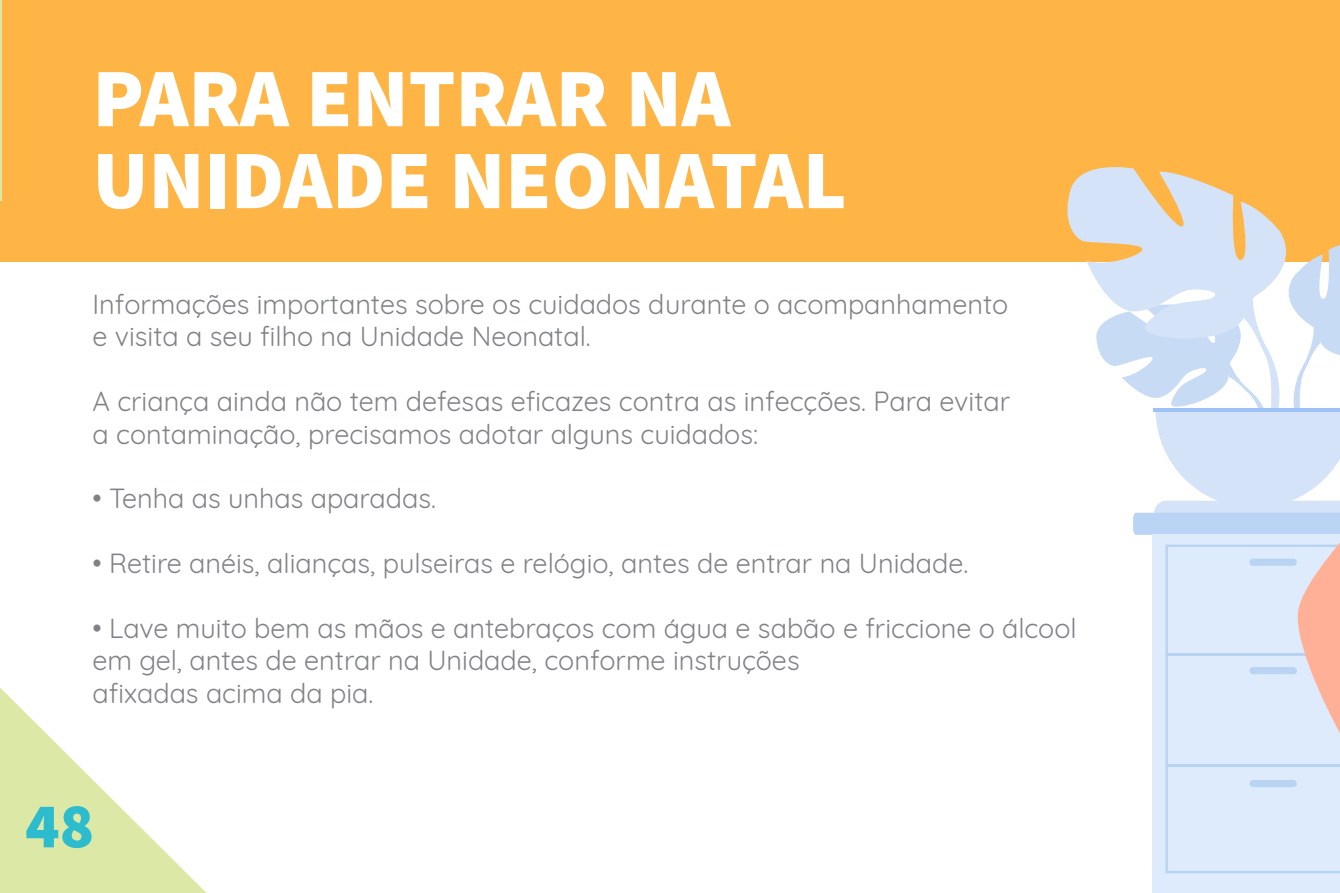
<style>
.page{position:relative;width:1340px;height:893px;background:#fff}
.page>*{position:absolute;margin:0;border:0;box-sizing:border-box;transform-origin:0 0}
.t1{font:900 83.25px/81.9px "Source Sans Pro";color:#fff}
.t2{font:63.9px "Source Sans Variable";color:#2cbcce}
.t3{font:27px/32.4px "Quicksand";color:#808285}
</style>
<div class="page">
<div style="left:0;top:0;width:1339px;height:261px;background:#ffb545"></div>
<hr style="left:0;top:0;width:1px;height:201px;background:#dce8a6">
<svg style="left:0;top:687px;width:206px;height:206px"></svg>
<svg style="left:1061px;top:167px;width:278px;height:720px"></svg>
<h1 class="t1" style="left:92px;top:61px;width:756px">PARA ENTRAR NA<br>UNIDADE NEONATAL</h1>
<p class="t3" style="left:92px;top:285px;width:917px">Informações importantes sobre os cuidados durante o acompanhamento e visita a seu filho na Unidade Neonatal.</p>
<p class="t3" style="left:92px;top:383px;width:919px">A criança ainda não tem defesas eficazes contra as infecções. Para evitar a contaminação, precisamos adotar alguns cuidados:</p>
<p class="t3" style="left:92px;top:480px;width:345px">• Tenha as unhas aparadas.</p>
<p class="t3" style="left:92px;top:545px;width:877px">• Retire anéis, alianças, pulseiras e relógio, antes de entrar na Unidade.</p>
<p class="t3" style="left:92px;top:609px;width:985px">• Lave muito bem as mãos e antebraços com água e sabão e friccione o álcool em gel, antes de entrar na Unidade, conforme instruções<br>afixadas acima da pia.</p>
<h2 class="t2" style="left:25px;top:787px;width:70px">48</h2>
</div>
